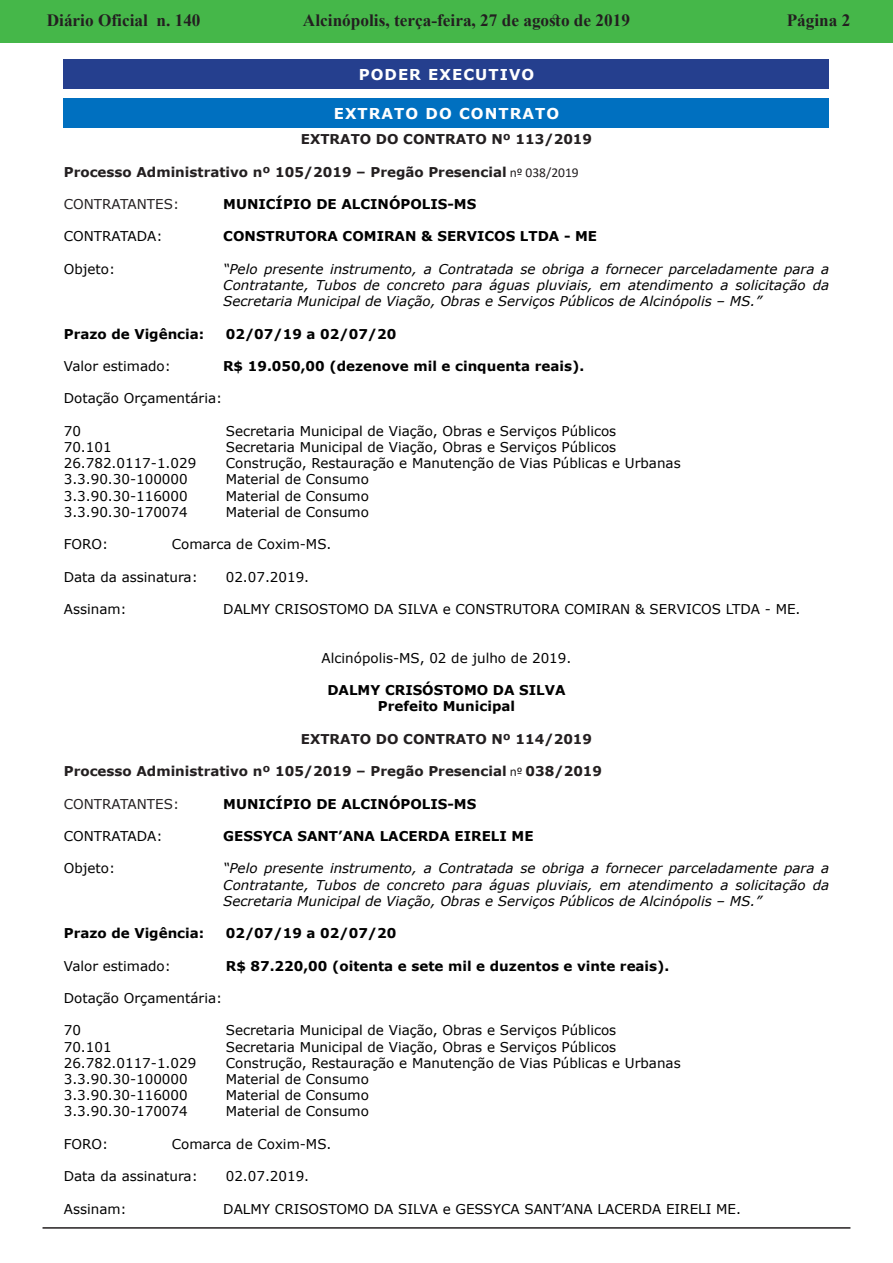
<style>
.page{position:relative;width:893px;height:1263px;background:#fff}
.page>*{position:absolute;margin:0;border:0;box-sizing:border-box;transform-origin:0 0}
.t1{font:700 17.25px "Times New Roman";color:#231f20}
.t2{font:700 15px "Verdana";letter-spacing:.07em;color:#fff}
.t3{font:13.5px "Verdana";color:#000}
.t4{font:italic 13.5px/16.2px "Verdana";color:#000;text-align:justify}
.t5{font:700 13.5px "Verdana";color:#000}
.t6{font:700 13.5px "Verdana";color:#231f20}
.t7{font:13.5px "Verdana";color:#231f20}
.s1{font-family:"Calibri";font-weight:400}
</style>
<div class="page">
<div style="left:0;top:0;width:893px;height:43px;background:#45b749"></div>
<hr style="left:43px;top:1227px;width:807px;height:2px;background:#231f20">
<div style="left:64px;top:60px;width:765px;height:29px;background:#253f8e"></div>
<div style="left:64px;top:99px;width:765px;height:29px;background:#0070c0"></div>
<p class="t1" style="left:47px;top:7px;width:155px">Diário Oficial n. 140</p>
<p class="t1" style="left:303px;top:7px;width:329px">Alcinópolis, terça-feira, 27 de agosto de 2019</p>
<p class="t1" style="left:787px;top:7px;width:65px">Página 2</p>
<p class="t2" style="left:359px;top:64px;width:177px">PODER EXECUTIVO</p>
<p class="t2" style="left:334px;top:103px;width:227px">EXTRATO DO CONTRATO</p>
<p class="t6" style="left:301px;top:130px;width:293px">EXTRATO DO CONTRATO Nº 113/2019</p>
<p class="t6" style="left:64px;top:162px;width:516px">Processo Administrativo nº 105/2019 – Pregão Presencial <span class="s1">nº 038/2019</span></p>
<p class="t7" style="left:64px;top:195px;width:117px">CONTRATANTES:</p>
<p class="t5" style="left:223px;top:195px;width:255px">MUNICÍPIO DE ALCINÓPOLIS-MS</p>
<p class="t3" style="left:64px;top:227px;width:100px">CONTRATADA:</p>
<p class="t5" style="left:223px;top:227px;width:375px">CONSTRUTORA COMIRAN &amp; SERVICOS LTDA - ME</p>
<p class="t3" style="left:64px;top:260px;width:53px">Objeto:</p>
<p class="t4" style="left:223px;top:261px;width:607px">“Pelo presente instrumento, a Contratada se obriga a fornecer parceladamente para a Contratante, Tubos de concreto para águas pluviais, em atendimento a solicitação da Secretaria Municipal de Viação, Obras e Serviços Públicos de Alcinópolis – MS.”</p>
<p class="t5" style="left:64px;top:324px;width:142px">Prazo de Vigência:</p>
<p class="t5" style="left:226px;top:324px;width:172px">02/07/19 a 02/07/20</p>
<p class="t3" style="left:64px;top:357px;width:109px">Valor estimado:</p>
<p class="t5" style="left:223px;top:357px;width:363px">R$ 19.050,00 (dezenove mil e cinquenta reais).</p>
<p class="t3" style="left:64px;top:389px;width:160px">Dotação Orçamentária:</p>
<p class="t3" style="left:64px;top:422px;width:19px">70</p>
<p class="t3" style="left:226px;top:422px;width:392px">Secretaria Municipal de Viação, Obras e Serviços Públicos</p>
<p class="t3" style="left:64px;top:438px;width:49px">70.101</p>
<p class="t3" style="left:226px;top:438px;width:392px">Secretaria Municipal de Viação, Obras e Serviços Públicos</p>
<p class="t3" style="left:64px;top:454px;width:134px">26.782.0117-1.029</p>
<p class="t3" style="left:226px;top:454px;width:456px">Construção, Restauração e Manutenção de Vias Públicas e Urbanas</p>
<p class="t3" style="left:64px;top:470px;width:125px">3.3.90.30-100000</p>
<p class="t3" style="left:226px;top:470px;width:145px">Material de Consumo</p>
<p class="t3" style="left:64px;top:486px;width:125px">3.3.90.30-116000</p>
<p class="t3" style="left:226px;top:486px;width:145px">Material de Consumo</p>
<p class="t3" style="left:64px;top:503px;width:125px">3.3.90.30-170074</p>
<p class="t3" style="left:226px;top:503px;width:145px">Material de Consumo</p>
<p class="t3" style="left:64px;top:535px;width:46px">FORO:</p>
<p class="t3" style="left:172px;top:535px;width:161px">Comarca de Coxim-MS.</p>
<p class="t3" style="left:64px;top:567px;width:136px">Data da assinatura:</p>
<p class="t3" style="left:226px;top:567px;width:85px">02.07.2019.</p>
<p class="t3" style="left:64px;top:600px;width:64px">Assinam:</p>
<p class="t3" style="left:223px;top:600px;width:579px">DALMY CRISOSTOMO DA SILVA e CONSTRUTORA COMIRAN &amp; SERVICOS LTDA - ME.</p>
<p class="t3" style="left:322px;top:648px;width:251px">Alcinópolis-MS, 02 de julho de 2019.</p>
<p class="t5" style="left:327px;top:681px;width:240px">DALMY CRISÓSTOMO DA SILVA</p>
<p class="t5" style="left:378px;top:697px;width:139px">Prefeito Municipal</p>
<p class="t6" style="left:301px;top:729px;width:293px">EXTRATO DO CONTRATO Nº 114/2019</p>
<p class="t6" style="left:64px;top:762px;width:540px">Processo Administrativo nº 105/2019 – Pregão Presencial <span class="s1">nº</span> 038/2019</p>
<p class="t7" style="left:64px;top:794px;width:117px">CONTRATANTES:</p>
<p class="t5" style="left:223px;top:794px;width:255px">MUNICÍPIO DE ALCINÓPOLIS-MS</p>
<p class="t3" style="left:64px;top:827px;width:100px">CONTRATADA:</p>
<p class="t5" style="left:223px;top:826px;width:312px">GESSYCA SANT’ANA LACERDA EIRELI ME</p>
<p class="t3" style="left:64px;top:859px;width:53px">Objeto:</p>
<p class="t4" style="left:223px;top:860px;width:607px">“Pelo presente instrumento, a Contratada se obriga a fornecer parceladamente para a Contratante, Tubos de concreto para águas pluviais, em atendimento a solicitação da Secretaria Municipal de Viação, Obras e Serviços Públicos de Alcinópolis – MS.”</p>
<p class="t5" style="left:64px;top:924px;width:142px">Prazo de Vigência:</p>
<p class="t5" style="left:226px;top:924px;width:172px">02/07/19 a 02/07/20</p>
<p class="t3" style="left:64px;top:956px;width:109px">Valor estimado:</p>
<p class="t5" style="left:226px;top:956px;width:445px">R$ 87.220,00 (oitenta e sete mil e duzentos e vinte reais).</p>
<p class="t3" style="left:64px;top:989px;width:160px">Dotação Orçamentária:</p>
<p class="t3" style="left:64px;top:1021px;width:19px">70</p>
<p class="t3" style="left:226px;top:1021px;width:392px">Secretaria Municipal de Viação, Obras e Serviços Públicos</p>
<p class="t3" style="left:64px;top:1037px;width:49px">70.101</p>
<p class="t3" style="left:226px;top:1037px;width:392px">Secretaria Municipal de Viação, Obras e Serviços Públicos</p>
<p class="t3" style="left:64px;top:1053px;width:134px">26.782.0117-1.029</p>
<p class="t3" style="left:226px;top:1053px;width:456px">Construção, Restauração e Manutenção de Vias Públicas e Urbanas</p>
<p class="t3" style="left:64px;top:1070px;width:125px">3.3.90.30-100000</p>
<p class="t3" style="left:226px;top:1070px;width:145px">Material de Consumo</p>
<p class="t3" style="left:64px;top:1086px;width:125px">3.3.90.30-116000</p>
<p class="t3" style="left:226px;top:1086px;width:145px">Material de Consumo</p>
<p class="t3" style="left:64px;top:1102px;width:125px">3.3.90.30-170074</p>
<p class="t3" style="left:226px;top:1102px;width:145px">Material de Consumo</p>
<p class="t3" style="left:64px;top:1134px;width:46px">FORO:</p>
<p class="t3" style="left:172px;top:1134px;width:161px">Comarca de Coxim-MS.</p>
<p class="t3" style="left:64px;top:1167px;width:136px">Data da assinatura:</p>
<p class="t3" style="left:226px;top:1167px;width:85px">02.07.2019.</p>
<p class="t3" style="left:64px;top:1199px;width:64px">Assinam:</p>
<p class="t3" style="left:223px;top:1199px;width:519px">DALMY CRISOSTOMO DA SILVA e GESSYCA SANT’ANA LACERDA EIRELI ME.</p>
</div>
